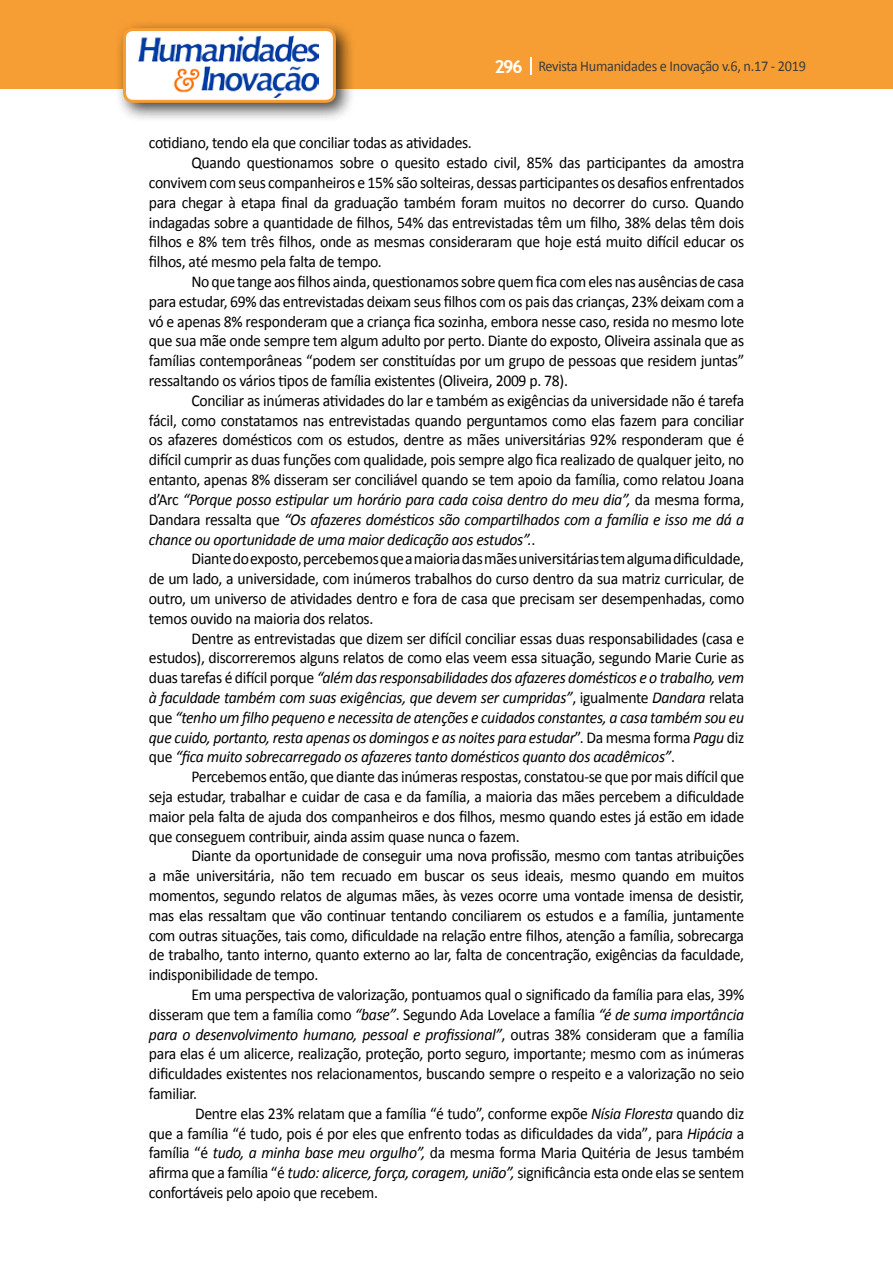
<style>
.page{position:relative;width:893px;height:1263px;background:#fff}
.page>*{position:absolute;margin:0;border:0;box-sizing:border-box;transform-origin:0 0}
.t1{font:16.5px "Calibri";letter-spacing:-.02em;color:#000;scale:.95 1}
.t2{font:italic 16.5px "Calibri";letter-spacing:-.02em;color:#000;scale:.95 1}
.t3{font:15px "Calibri";letter-spacing:-.02em;color:#3c3c3b;scale:.95 1}
.s1{font-family:"Trebuchet MS";font-weight:700;font-size:18px;color:#fff}
.s2{font-style:normal}
.s3{font-style:italic}
</style>
<div class="page">
<div style="left:0;top:0;width:893px;height:88px;background:#f69e34"></div>
<svg style="left:530px;top:57px;width:2px;height:18px"></svg>
<div style="left:115px;top:20px;width:241px;height:103px;background:#000;opacity:.75"></div>
<div style="left:125px;top:30px;width:209px;height:71px;background:#fff;border-radius:9px"></div>
<img style="left:138px;top:35px;width:181px;height:62px">
<div style="left:123px;top:28px;width:213px;height:75px;border:3px solid #f69e34;border-radius:9px"></div>
<p class="t3" style="left:495px;top:57px;width:329px"><span class="s1">296</span> Revista Humanidades e Inovação v.6, n.17 - 2019</p>
<p class="t1" style="left:149px;top:133px;width:342px">cotidiano, tendo ela que conciliar todas as atividades.</p>
<p class="t1" style="left:191px;top:152px;width:583px">Quando questionamos sobre o quesito estado civil, 85% das participantes da amostra</p>
<p class="t1" style="left:149px;top:172px;width:628px">convivem com seus companheiros e 15% são solteiras, dessas participantes os desafios enfrentados</p>
<p class="t1" style="left:149px;top:192px;width:628px">para chegar à etapa final da graduação também foram muitos no decorrer do curso. Quando</p>
<p class="t1" style="left:149px;top:212px;width:628px">indagadas sobre a quantidade de filhos, 54% das entrevistadas têm um filho, 38% delas têm dois</p>
<p class="t1" style="left:149px;top:232px;width:628px">filhos e 8% tem três filhos, onde as mesmas consideraram que hoje está muito difícil educar os</p>
<p class="t1" style="left:149px;top:251px;width:247px">filhos, até mesmo pela falta de tempo.</p>
<p class="t1" style="left:191px;top:271px;width:583px">No que tange aos filhos ainda, questionamos sobre quem fica com eles nas ausências de casa</p>
<p class="t1" style="left:149px;top:291px;width:628px">para estudar, 69% das entrevistadas deixam seus filhos com os pais das crianças, 23% deixam com a</p>
<p class="t1" style="left:149px;top:311px;width:628px">vó e apenas 8% responderam que a criança fica sozinha, embora nesse caso, resida no mesmo lote</p>
<p class="t1" style="left:149px;top:331px;width:628px">que sua mãe onde sempre tem algum adulto por perto. Diante do exposto, Oliveira assinala que as</p>
<p class="t1" style="left:149px;top:350px;width:628px">famílias contemporâneas “podem ser constituídas por um grupo de pessoas que residem juntas”</p>
<p class="t1" style="left:149px;top:370px;width:443px">ressaltando os vários tipos de família existentes (Oliveira, 2009 p. 78).</p>
<p class="t1" style="left:191px;top:390px;width:583px">Conciliar as inúmeras atividades do lar e também as exigências da universidade não é tarefa</p>
<p class="t1" style="left:149px;top:410px;width:628px">fácil, como constatamos nas entrevistadas quando perguntamos como elas fazem para conciliar</p>
<p class="t1" style="left:149px;top:430px;width:628px">os afazeres domésticos com os estudos, dentre as mães universitárias 92% responderam que é</p>
<p class="t1" style="left:149px;top:449px;width:628px">difícil cumprir as duas funções com qualidade, pois sempre algo fica realizado de qualquer jeito, no</p>
<p class="t1" style="left:149px;top:469px;width:628px">entanto, apenas 8% disseram ser conciliável quando se tem apoio da família, como relatou Joana</p>
<p class="t2" style="left:149px;top:488px;width:628px"><span class="s2">d’Arc</span> “Porque posso estipular um horário para cada coisa dentro do meu dia”, <span class="s2">da mesma forma,</span></p>
<p class="t2" style="left:149px;top:508px;width:628px"><span class="s2">Dandara ressalta que</span> “Os afazeres domésticos são compartilhados com a família e isso me dá a</p>
<p class="t2" style="left:149px;top:528px;width:408px">chance ou oportunidade de uma maior dedicação aos estudos”.<span class="s2">.</span></p>
<p class="t1" style="left:191px;top:548px;width:583px">Diantedoexposto,percebemosqueamaioriadasmãesuniversitáriastemalgumadificuldade,</p>
<p class="t1" style="left:149px;top:568px;width:628px">de um lado, a universidade, com inúmeros trabalhos do curso dentro da sua matriz curricular, de</p>
<p class="t1" style="left:149px;top:588px;width:628px">outro, um universo de atividades dentro e fora de casa que precisam ser desempenhadas, como</p>
<p class="t1" style="left:149px;top:608px;width:238px">temos ouvido na maioria dos relatos.</p>
<p class="t1" style="left:191px;top:628px;width:583px">Dentre as entrevistadas que dizem ser difícil conciliar essas duas responsabilidades (casa e</p>
<p class="t1" style="left:149px;top:647px;width:628px">estudos), discorreremos alguns relatos de como elas veem essa situação, segundo Marie Curie as</p>
<p class="t2" style="left:149px;top:666px;width:628px"><span class="s2">duas tarefas é difícil porque</span> “além das responsabilidades dos afazeres domésticos e o trabalho, vem</p>
<p class="t2" style="left:149px;top:686px;width:628px">à faculdade também com suas exigências, que devem ser cumpridas”<span class="s2">, igualmente</span> Dandara <span class="s2">relata</span></p>
<p class="t2" style="left:149px;top:706px;width:628px"><span class="s2">que</span> “tenho um filho pequeno e necessita de atenções e cuidados constantes, a casa também sou eu</p>
<p class="t2" style="left:149px;top:726px;width:628px">que cuido, portanto, resta apenas os domingos e as noites para estudar<span class="s2">”. Da mesma forma</span> Pagu <span class="s2">diz</span></p>
<p class="t2" style="left:149px;top:746px;width:555px"><span class="s2">que</span> “fica muito sobrecarregado os afazeres tanto domésticos quanto dos acadêmicos”<span class="s2">.</span></p>
<p class="t1" style="left:191px;top:766px;width:583px">Percebemos então, que diante das inúmeras respostas, constatou-se que por mais difícil que</p>
<p class="t1" style="left:149px;top:786px;width:628px">seja estudar, trabalhar e cuidar de casa e da família, a maioria das mães percebem a dificuldade</p>
<p class="t1" style="left:149px;top:806px;width:628px">maior pela falta de ajuda dos companheiros e dos filhos, mesmo quando estes já estão em idade</p>
<p class="t1" style="left:149px;top:826px;width:392px">que conseguem contribuir, ainda assim quase nunca o fazem.</p>
<p class="t1" style="left:191px;top:845px;width:583px">Diante da oportunidade de conseguir uma nova profissão, mesmo com tantas atribuições</p>
<p class="t1" style="left:149px;top:865px;width:628px">a mãe universitária, não tem recuado em buscar os seus ideais, mesmo quando em muitos</p>
<p class="t1" style="left:149px;top:885px;width:628px">momentos, segundo relatos de algumas mães, às vezes ocorre uma vontade imensa de desistir,</p>
<p class="t1" style="left:149px;top:905px;width:628px">mas elas ressaltam que vão continuar tentando conciliarem os estudos e a família, juntamente</p>
<p class="t1" style="left:149px;top:925px;width:628px">com outras situações, tais como, dificuldade na relação entre filhos, atenção a família, sobrecarga</p>
<p class="t1" style="left:149px;top:944px;width:628px">de trabalho, tanto interno, quanto externo ao lar, falta de concentração, exigências da faculdade,</p>
<p class="t1" style="left:149px;top:964px;width:180px">indisponibilidade de tempo.</p>
<p class="t1" style="left:191px;top:984px;width:583px">Em uma perspectiva de valorização, pontuamos qual o significado da família para elas, 39%</p>
<p class="t1" style="left:149px;top:1004px;width:628px">disseram que tem a família como <span class="s3">“base”</span>. Segundo Ada Lovelace a família <span class="s3">“é de suma importância</span></p>
<p class="t2" style="left:149px;top:1023px;width:628px">para o desenvolvimento humano, pessoal e profissional”<span class="s2">, outras 38% consideram que a família</span></p>
<p class="t1" style="left:149px;top:1043px;width:628px">para elas é um alicerce, realização, proteção, porto seguro, importante; mesmo com as inúmeras</p>
<p class="t1" style="left:149px;top:1063px;width:628px">dificuldades existentes nos relacionamentos, buscando sempre o respeito e a valorização no seio</p>
<p class="t1" style="left:149px;top:1083px;width:52px">familiar.</p>
<p class="t1" style="left:195px;top:1103px;width:580px">Dentre elas 23% relatam que a família “é tudo”, conforme expõe <span class="s3">Nísia Floresta</span> quando diz</p>
<p class="t1" style="left:149px;top:1123px;width:628px">que a família “é tudo, pois é por eles que enfrento todas as dificuldades da vida”, para <span class="s3">Hipácia</span> a</p>
<p class="t1" style="left:149px;top:1142px;width:628px">família “é <span class="s3">tudo, a minha base meu orgulho”,</span> da mesma forma Maria Quitéria de Jesus também</p>
<p class="t1" style="left:149px;top:1162px;width:628px">afirma que a família “é <span class="s3">tudo: alicerce, força, coragem, união”,</span> significância esta onde elas se sentem</p>
<p class="t1" style="left:149px;top:1182px;width:243px">confortáveis pelo apoio que recebem.</p>
</div>
